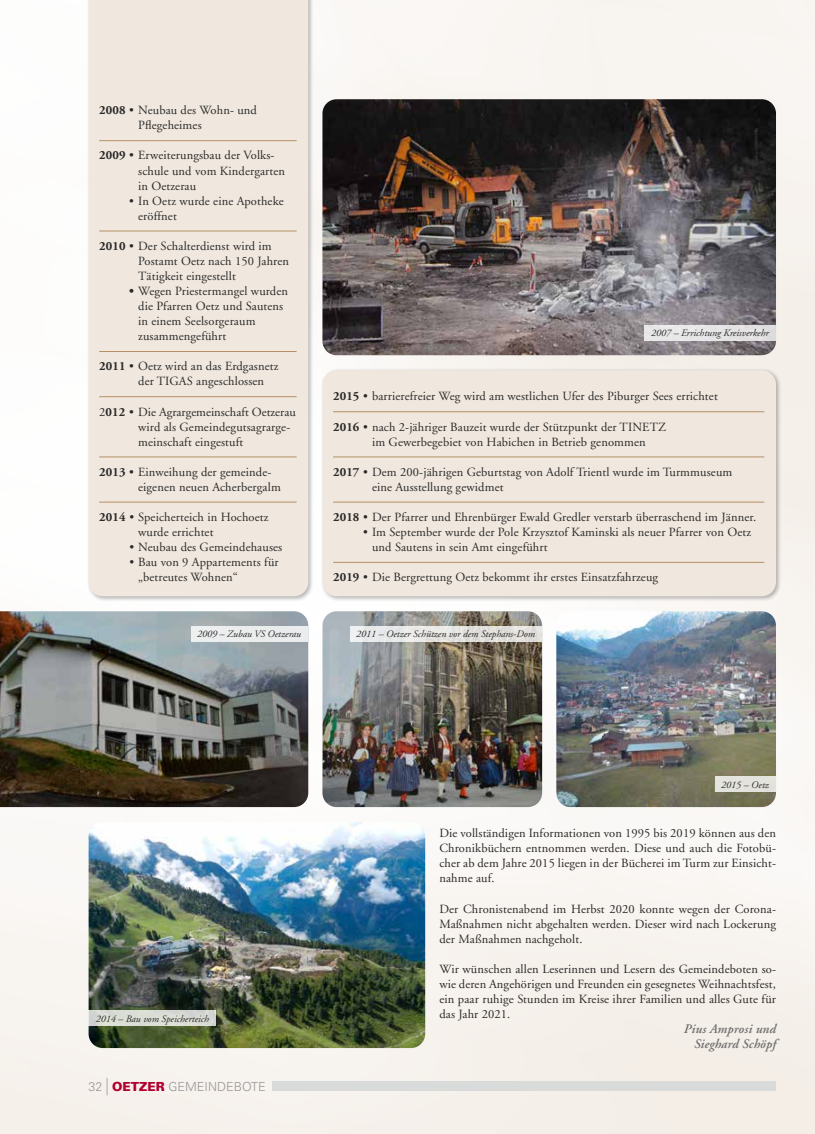
<style>
.page{position:relative;width:815px;height:1134px;background:#fff}
.page>*{position:absolute;margin:0;border:0;box-sizing:border-box;transform-origin:0 0}
.t1{font:italic 600 13.12px/15px "Adobe Garamond LT";letter-spacing:.01em;color:#6e6e6e;text-align:right}
.t2{font:12.5px/15.1px "Adobe Garamond LT";letter-spacing:.01em;color:#2b2a29}
.t3{font:300 12.5px "Univers LT";color:#979797}
.t4{font:italic 10px "Adobe Garamond LT";color:#2b2a29}
.s1{font-weight:700}
.s2{font-size:17.5px}
.s3{font-weight:900;color:#b10030}
</style>
<div class="page">
<div style="left:86px;top:0;width:228px;height:602px;background:#181716;opacity:.3"></div>
<div style="left:89px;top:0;width:219px;height:596px;background:#f0e8df"></div>
<hr style="left:99px;top:140px;width:198px;height:1px;background:#b58f64">
<hr style="left:99px;top:231px;width:198px;height:1px;background:#b58f64">
<hr style="left:99px;top:351px;width:198px;height:1px;background:#b58f64">
<hr style="left:99px;top:396px;width:198px;height:1px;background:#b58f64">
<hr style="left:99px;top:457px;width:198px;height:1px;background:#b58f64">
<hr style="left:99px;top:502px;width:198px;height:1px;background:#b58f64">
<div style="left:320px;top:368px;width:462px;height:234px;background:#181716;opacity:.3"></div>
<div style="left:322px;top:370px;width:454px;height:226px;background:#f0e8df;border-radius:14px"></div>
<hr style="left:333px;top:411px;width:431px;height:1px;background:#b58f64">
<hr style="left:333px;top:457px;width:431px;height:1px;background:#b58f64">
<hr style="left:333px;top:502px;width:431px;height:1px;background:#b58f64">
<hr style="left:333px;top:562px;width:431px;height:1px;background:#b58f64">
<img style="left:322px;top:99px;width:454px;height:256px">
<img style="left:89px;top:822px;width:336px;height:226px">
<img style="left:0;top:611px;width:308px;height:196px">
<img style="left:322px;top:611px;width:220px;height:196px">
<img style="left:556px;top:611px;width:220px;height:196px">
<div style="left:645px;top:325px;width:131px;height:15px;background:#e7e6e7"></div>
<div style="left:191px;top:626px;width:117px;height:15px;background:#ebeded"></div>
<svg style="left:351px;top:626px;width:191px;height:15px;background:#e5e4e2"></svg>
<div style="left:716px;top:777px;width:60px;height:15px;background:#e3e3dd"></div>
<div style="left:89px;top:1010px;width:127px;height:15px;background:#daddd5"></div>
<div style="left:273px;top:1081px;width:503px;height:10px;background:#d9dada"></div>
<p class="t2" style="left:138px;top:103px;width:120px;text-indent:-39px"><span class="s1">2008</span> • Neubau des Wohn- und<br>Pflegeheimes</p>
<p class="t2" style="left:138px;top:148px;width:149px;text-indent:-39px"><span class="s1">2009</span> • Erweiterungsbau der Volks&shy;schule und vom Kindergarten in Oetzerau</p>
<p class="t2" style="left:138px;top:193px;width:147px;text-indent:-9px">• In Oetz wurde eine Apotheke eröffnet</p>
<p class="t2" style="left:138px;top:238px;width:152px;text-indent:-39px"><span class="s1">2010</span> • Der Schalterdienst wird im<br>Postamt Oetz nach 150 Jahren<br>Tätigkeit eingestellt</p>
<p class="t2" style="left:138px;top:283px;width:151px;text-indent:-9px"><span class="s1">•</span> Wegen Priestermangel wurden die Pfarren Oetz und Sautens in einem Seelsorgeraum zusammengeführt</p>
<p class="t2" style="left:138px;top:359px;width:142px;text-indent:-39px"><span class="s1">2011</span> • Oetz wird an das Erdgasnetz der TIGAS angeschlossen</p>
<p class="t2" style="left:138px;top:404px;width:159px;text-indent:-39px">2<span class="s1">012</span> • Die Agrargemeinschaft Oetzerau wird als Gemeindegutsagrarge&shy;meinschaft eingestuft</p>
<p class="t2" style="left:138px;top:464px;width:144px;text-indent:-39px"><span class="s1">2013</span> • Einweihung der gemeinde&shy;eigenen neuen Acherbergalm</p>
<p class="t2" style="left:138px;top:509px;width:132px;text-indent:-39px"><span class="s1">2014</span> • Speicherteich in Hochoetz wurde errichtet</p>
<p class="t2" style="left:129px;top:539px;width:154px">• Neubau des Gemeindehauses</p>
<p class="t2" style="left:138px;top:555px;width:142px;text-indent:-9px">• Bau von 9 Appartements für „betreutes Wohnen“</p>
<p class="t4" style="left:651px;top:327px;width:119px">2007 – Errichtung Kreisverkehr</p>
<p class="t2" style="left:333px;top:389px;width:386px"><span class="s1">2015</span> • barrierefreier Weg wird am westlichen Ufer des Piburger Sees errichtet</p>
<p class="t2" style="left:372px;top:419px;width:296px;text-indent:-39px"><span class="s1">2016</span> • nach 2-jähriger Bauzeit wurde der Stützpunkt der TINETZ im Gewerbegebiet von Habichen in Betrieb genommen</p>
<p class="t2" style="left:372px;top:464px;width:362px;text-indent:-39px"><span class="s1">2017</span> • Dem 200-jährigen Geburtstag von Adolf Trientl wurde im Turmmuseum eine Ausstellung gewidmet</p>
<p class="t2" style="left:333px;top:509px;width:425px"><span class="s1">2018</span> • Der Pfarrer und Ehrenbürger Ewald Gredler verstarb überraschend im Jänner.</p>
<p class="t2" style="left:372px;top:524px;width:381px;text-indent:-9px">• Im September wurde der Pole Krzysztof Kaminski als neuer Pfarrer von Oetz und Sautens in sein Amt eingeführt</p>
<p class="t2" style="left:333px;top:570px;width:327px"><span class="s1">2019</span> • Die Bergrettung Oetz bekommt ihr erstes Einsatzfahrzeug</p>
<p class="t4" style="left:197px;top:628px;width:106px">2009 – Zubau VS Oetzerau</p>
<p class="t4" style="left:356px;top:628px;width:180px">2011 – Oetzer Schützen vor dem Stephans-Dom</p>
<p class="t4" style="left:721px;top:779px;width:49px">2015 – Oetz</p>
<p class="t4" style="left:96px;top:1012px;width:115px">2014 – Bau vom Speicherteich</p>
<p class="t3" style="left:89px;top:1079px;width:179px">32 <span class="s2">|</span> <span class="s3">OETZER</span> GEMEINDEBOTE</p>
<p class="t2" style="left:439px;top:826px;width:338px;text-align:justify">Die vollständigen Informationen von 1995 bis 2019 können aus den Chronikbüchern entnommen werden. Diese und auch die Fotobü&shy;cher ab dem Jahre 2015 liegen in der Bücherei im Turm zur Einsicht&shy;nahme auf.</p>
<p class="t2" style="left:439px;top:901px;width:338px;text-align:justify">Der Chronistenabend im Herbst 2020 konnte wegen der Corona-Maßnahmen nicht abgehalten werden. Dieser wird nach Lockerung der Maßnahmen nachgeholt.</p>
<p class="t2" style="left:439px;top:961px;width:338px;text-align:justify">Wir wünschen allen Leserinnen und Lesern des Gemeindeboten so&shy;wie deren Angehörigen und Freunden ein gesegnetes Weihnachtsfest, ein paar ruhige Stunden im Kreise ihrer Familien und alles Gute für das Jahr 2021.</p>
<p class="t1" style="left:684px;top:1021px;width:94px">Pius Amprosi und<br>Sieghard Schöpf</p>
</div>
